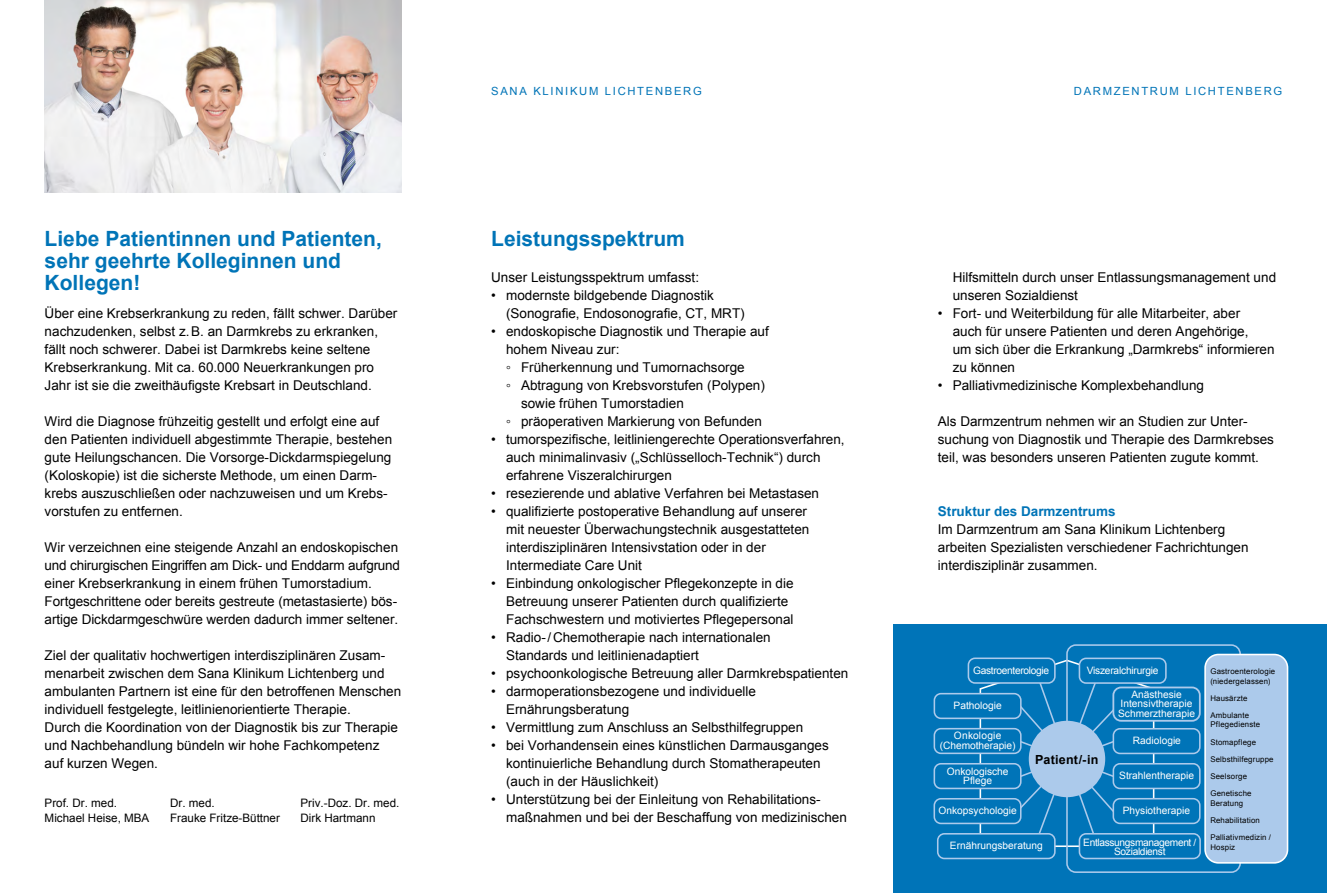
<style>
.page{position:relative;width:1327px;height:893px;background:#fff}
.page>*{position:absolute;margin:0;border:0;box-sizing:border-box;transform-origin:0 0}
.t1{font:700 21px/21.8px "Arial";color:#0074b7}
.t2{font:13.5px/18px "Arial";color:#000}
.t3{font:700 13.5px "Arial";color:#0074b7}
.t4{font:700 12.6px "Arial";letter-spacing:.015em;color:#000}
.t5{font:11.7px/15px "Arial";color:#000}
.t6{font:11.25px "Arial";letter-spacing:.15em;color:#0074b7}
.t7{font:10.2px/9.4px "Arial";color:#fff;text-align:center}
.t8{font:10.2px/9.4px "Arial";letter-spacing:-.035em;color:#fff;text-align:center}
.t9{font:10.2px "Arial";letter-spacing:-.03em;color:#fff}
.t10{font:10.2px "Arial";letter-spacing:-.02em;color:#fff}
.t11{font:7.8px/9.4px "Arial";letter-spacing:.02em;color:#000}
</style>
<div class="page">
<div style="left:893px;top:624px;width:434px;height:269px;background:#0074b8"></div>
<svg style="left:979px;top:660px;width:176px;height:192px"></svg>
<div style="left:1066px;top:644px;width:175px;height:229px;border:2px solid #accaeb;border-radius:9px"></div>
<div style="left:1205px;top:654px;width:82px;height:209px;background:#accaeb;border-radius:13px"></div>
<div style="left:1204px;top:654px;width:84px;height:210px;border:2px solid #fff;border-radius:13px"></div>
<div style="left:934px;top:694px;width:87px;height:24px;background:#0074b8;border-radius:7px"></div>
<div style="left:933px;top:693px;width:88px;height:26px;border:2px solid #accaeb;border-radius:7px"></div>
<div style="left:934px;top:729px;width:87px;height:24px;background:#0074b8;border-radius:7px"></div>
<div style="left:933px;top:728px;width:88px;height:26px;border:2px solid #accaeb;border-radius:7px"></div>
<div style="left:934px;top:764px;width:87px;height:24px;background:#0074b8;border-radius:7px"></div>
<div style="left:933px;top:763px;width:88px;height:26px;border:2px solid #accaeb;border-radius:7px"></div>
<div style="left:934px;top:799px;width:86px;height:24px;background:#0074b8;border-radius:7px"></div>
<div style="left:933px;top:798px;width:88px;height:26px;border:2px solid #accaeb;border-radius:7px"></div>
<div style="left:1113px;top:687px;width:86px;height:34px;background:#0074b8;border-radius:8px"></div>
<div style="left:1112px;top:687px;width:88px;height:35px;border:2px solid #accaeb;border-radius:8px"></div>
<div style="left:1113px;top:729px;width:86px;height:24px;background:#0074b8;border-radius:7px"></div>
<div style="left:1112px;top:728px;width:88px;height:26px;border:2px solid #accaeb;border-radius:7px"></div>
<div style="left:1113px;top:764px;width:86px;height:24px;background:#0074b8;border-radius:7px"></div>
<div style="left:1112px;top:763px;width:88px;height:26px;border:2px solid #accaeb;border-radius:7px"></div>
<div style="left:1113px;top:799px;width:86px;height:24px;background:#0074b8;border-radius:7px"></div>
<div style="left:1112px;top:798px;width:88px;height:26px;border:2px solid #accaeb;border-radius:7px"></div>
<div style="left:1079px;top:658px;width:87px;height:25px;background:#0074b8;border-radius:7px"></div>
<div style="left:1078px;top:658px;width:88px;height:26px;border:2px solid #accaeb;border-radius:7px"></div>
<div style="left:1079px;top:834px;width:121px;height:24px;background:#0074b8;border-radius:7px"></div>
<div style="left:1078px;top:833px;width:123px;height:26px;border:2px solid #accaeb;border-radius:7px"></div>
<div style="left:937px;top:834px;width:118px;height:24px;background:#0074b8;border-radius:7px"></div>
<div style="left:937px;top:833px;width:118px;height:26px;border:2px solid #accaeb;border-radius:7px"></div>
<div style="left:968px;top:658px;width:87px;height:25px;background:#0074b8;border-radius:7px"></div>
<div style="left:967px;top:657px;width:88px;height:27px;border:2px solid #accaeb;border-radius:7px"></div>
<div style="left:1028px;top:721px;width:77px;height:76px;background:#accaeb;border-radius:50%"></div>
<img style="left:45px;top:0;width:357px;height:192px">
<h1 class="t1" style="left:45px;top:228px;width:339px">Liebe Patientinnen und Patienten, sehr geehrte Kolleginnen und<br>Kollegen!</h1>
<p class="t2" style="left:45px;top:304px;width:354px">Über eine Krebserkrankung zu reden, fällt schwer. Darüber nachzudenken, selbst z.B. an Darmkrebs zu erkranken, fällt noch schwerer. Dabei ist Darmkrebs keine seltene Krebserkrankung. Mit ca. 60.000 Neuerkrankungen pro Jahr ist sie die zweithäufigste Krebsart in Deutschland.</p>
<p class="t2" style="left:45px;top:412px;width:349px">Wird die Diagnose frühzeitig gestellt und erfolgt eine auf den Patienten individuell abgestimmte Therapie, bestehen gute Heilungschancen. Die Vorsorge-Dickdarmspiegelung (Koloskopie) ist die sicherste Methode, um einen Darm&shy;krebs auszuschließen oder nachzuweisen und um Krebs&shy;vorstufen zu entfernen.</p>
<p class="t2" style="left:45px;top:538px;width:357px">Wir verzeichnen eine steigende Anzahl an endoskopischen und chirurgischen Eingriffen am Dick- und Enddarm aufgrund einer Krebserkrankung in einem frühen Tumorstadium.<br>Fortgeschrittene oder bereits gestreute (metastasierte) bös&shy;artige Dickdarmgeschwüre werden dadurch immer seltener.</p>
<p class="t2" style="left:45px;top:646px;width:358px">Ziel der qualitativ hochwertigen interdisziplinären Zusam&shy;menarbeit zwischen dem Sana Klinikum Lichtenberg und ambulanten Partnern ist eine für den betroffenen Menschen individuell festgelegte, leitlinienorientierte Therapie.<br>Durch die Koordination von der Diagnostik bis zur Therapie und Nachbehandlung bündeln wir hohe Fachkompetenz auf kurzen Wegen.</p>
<p class="t5" style="left:45px;top:796px;width:106px">Prof. Dr. med.<br>Michael Heise, MBA</p>
<p class="t5" style="left:170px;top:796px;width:111px">Dr. med.<br>Frauke Fritze-Büttner</p>
<p class="t5" style="left:300px;top:796px;width:100px">Priv.-Doz. Dr. med.<br>Dirk Hartmann</p>
<p class="t6" style="left:491px;top:83px;width:212px">SANA KLINIKUM LICHTENBERG</p>
<p class="t6" style="left:1074px;top:83px;width:210px">DARMZENTRUM LICHTENBERG</p>
<h1 class="t1" style="left:491px;top:228px;width:195px">Leistungsspektrum</h1>
<p class="t2" style="left:491px;top:268px;width:209px">Unser Leistungsspektrum umfasst:</p>
<p class="t2" style="left:506px;top:286px;width:240px;text-indent:-15px">• modernste bildgebende Diagnostik (Sonografie, Endosonografie, CT, MRT)</p>
<p class="t2" style="left:491px;top:322px;width:279px">• endoskopische Diagnostik und Therapie auf</p>
<p class="t2" style="left:506px;top:340px;width:115px">hohem Niveau zur:</p>
<p class="t2" style="left:506px;top:358px;width:240px">◦ Früherkennung und Tumornachsorge</p>
<p class="t2" style="left:506px;top:376px;width:260px">◦ Abtragung von Krebsvorstufen (Polypen)</p>
<p class="t2" style="left:521px;top:394px;width:164px">sowie frühen Tumorstadien</p>
<p class="t2" style="left:506px;top:412px;width:257px">◦ präoperativen Markierung von Befunden</p>
<p class="t2" style="left:506px;top:430px;width:340px;text-indent:-15px">• tumorspezifische, leitliniengerechte Operationsverfahren, auch minimalinvasiv („Schlüsselloch-Technik“) durch erfahrene Viszeralchirurgen</p>
<p class="t2" style="left:491px;top:484px;width:329px">• resezierende und ablative Verfahren bei Metastasen</p>
<p class="t2" style="left:506px;top:502px;width:305px;text-indent:-15px">• qualifizierte postoperative Behandlung auf unserer mit neuester Überwachungstechnik ausgestatteten interdisziplinären Intensivstation oder in der Intermediate Care Unit</p>
<p class="t2" style="left:506px;top:574px;width:289px;text-indent:-15px">• Einbindung onkologischer Pflegekonzepte in die<br>Betreuung unserer Patienten durch qualifizierte<br>Fachschwestern und motiviertes Pflegepersonal</p>
<p class="t2" style="left:506px;top:628px;width:266px;text-indent:-15px">• Radio-/Chemotherapie nach internationalen<br>Standards und leitlinienadaptiert</p>
<p class="t2" style="left:491px;top:664px;width:359px">• psychoonkologische Betreuung aller Darmkrebspatienten</p>
<p class="t2" style="left:506px;top:682px;width:251px;text-indent:-15px">• darmoperationsbezogene und individuelle<br>Ernährungsberatung</p>
<p class="t2" style="left:491px;top:718px;width:314px">• Vermittlung zum Anschluss an Selbsthilfegruppen</p>
<p class="t2" style="left:506px;top:736px;width:324px;text-indent:-15px">• bei Vorhandensein eines künstlichen Darmausganges kontinuierliche Behandlung durch Stomatherapeuten (auch in der Häuslichkeit)</p>
<p class="t2" style="left:506px;top:790px;width:342px;text-indent:-15px">• Unterstützung bei der Einleitung von Rehabilitations&shy;maßnahmen und bei der Beschaffung von medizinischen</p>
<p class="t2" style="left:952px;top:268px;width:325px">Hilfsmitteln durch unser Entlassungsmanagement und unseren Sozialdienst</p>
<p class="t2" style="left:952px;top:304px;width:323px;text-indent:-15px">• Fort- und Weiterbildung für alle Mitarbeiter, aber<br>auch für unsere Patienten und deren Angehörige,<br>um sich über die Erkrankung „Darmkrebs“ informieren zu können</p>
<p class="t2" style="left:938px;top:376px;width:268px">• Palliativmedizinische Komplexbehandlung</p>
<p class="t2" style="left:938px;top:412px;width:338px">Als Darmzentrum nehmen wir an Studien zur Unter&shy;suchung von Diagnostik und Therapie des Darmkrebses teil, was besonders unseren Patienten zugute kommt.</p>
<p class="t3" style="left:938px;top:502px;width:179px">Struktur des Darmzentrums</p>
<p class="t2" style="left:938px;top:520px;width:312px">Im Darmzentrum am Sana Klinikum Lichtenberg arbeiten Spezialisten verschiedener Fachrichtungen interdisziplinär zusammen.</p>
<p class="t9" style="left:973px;top:664px;width:77px">Gastroenterologie</p>
<p class="t7" style="left:953px;top:701px;width:50px">Pathologie</p>
<p class="t10" style="left:1086px;top:664px;width:73px">Viszeralchirurgie</p>
<p class="t7" style="left:1118px;top:690px;width:78px">Anästhesie<br>Intensivtherapie<br>Schmerztherapie</p>
<p class="t7" style="left:1132px;top:736px;width:50px">Radiologie</p>
<p class="t7" style="left:1119px;top:771px;width:76px">Strahlentherapie</p>
<p class="t7" style="left:1122px;top:805px;width:69px">Physiotherapie</p>
<p class="t8" style="left:1083px;top:838px;width:115px">Entlassungsmanagement /<br>Sozialdienst</p>
<p class="t7" style="left:940px;top:731px;width:77px">Onkologie (Chemotherapie)</p>
<p class="t4" style="left:1035px;top:751px;width:65px">Patient/-in</p>
<p class="t7" style="left:947px;top:767px;width:63px">Onkologische<br>Pflege</p>
<p class="t7" style="left:938px;top:806px;width:80px">Onkopsychologie</p>
<p class="t7" style="left:950px;top:841px;width:94px">Ernährungsberatung</p>
<p class="t11" style="left:1210px;top:667px;width:66px">Gastroenterologie (niedergelassen)</p>
<p class="t11" style="left:1210px;top:693px;width:39px">Hausärzte</p>
<p class="t11" style="left:1210px;top:711px;width:51px">Ambulante<br>Pflegedienste</p>
<p class="t11" style="left:1210px;top:737px;width:47px">Stomapflege</p>
<p class="t11" style="left:1210px;top:754px;width:65px">Selbsthilfegruppe</p>
<p class="t11" style="left:1210px;top:772px;width:38px">Seelsorge</p>
<p class="t11" style="left:1210px;top:789px;width:43px">Genetische<br>Beratung</p>
<p class="t11" style="left:1210px;top:816px;width:51px">Rehabilitation</p>
<p class="t11" style="left:1210px;top:833px;width:62px">Palliativmedizin /<br>Hospiz</p>
</div>
